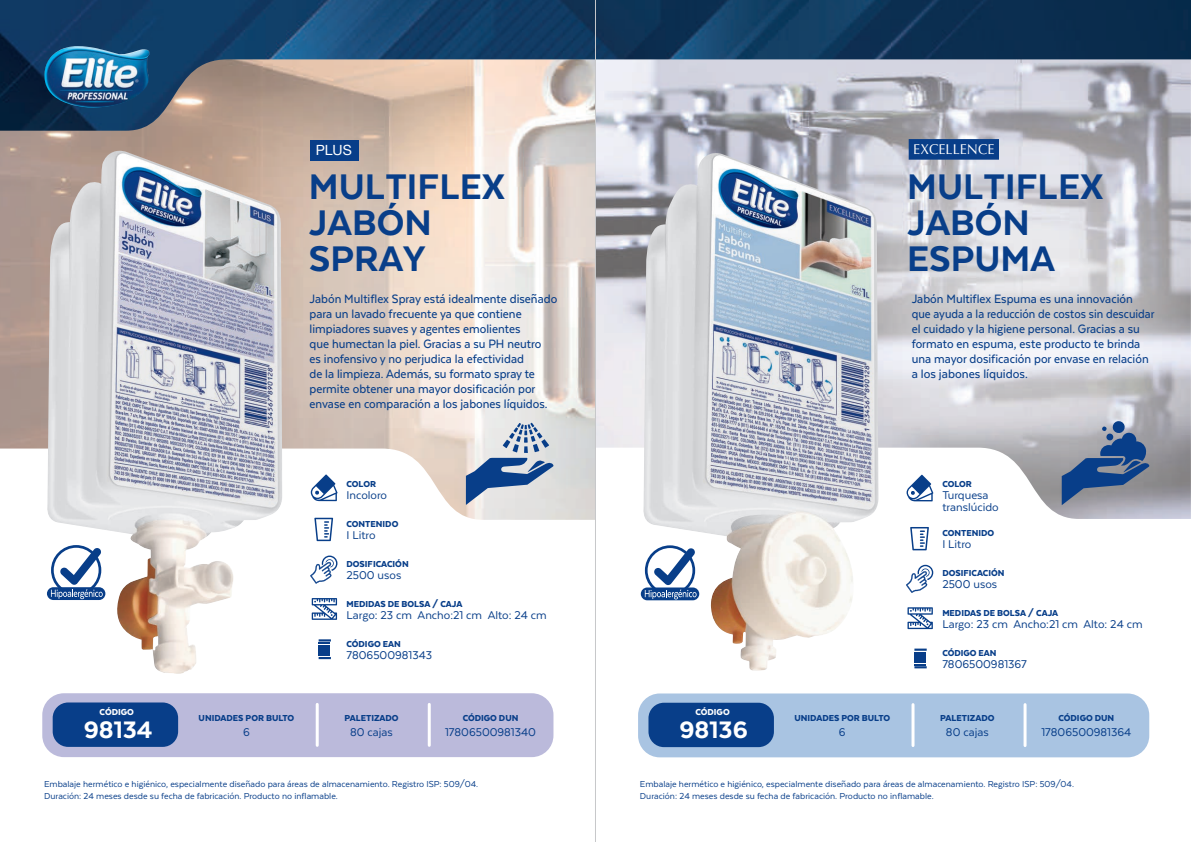
<style>
.page{position:relative;width:1191px;height:842px;background:#fff}
.page>*{position:absolute;margin:0;border:0;box-sizing:border-box;transform-origin:0 0}
.t1{font:800 41px/36px "Texta";color:#083e89}
.t2{font:800 27.5px "Texta";color:#fff}
.t3{font:14.2px "Optima LT Std";color:#fff}
.t4{font:14.1px "Helvetica Neue";color:#fff}
.t5{font:500 14px/15px "Texta";color:#083e89;scale:.94 1}
.t6{font:13px/12px "Texta";color:#083e89}
.t7{font:10px/12px "Texta";color:#083e89}
.t8{font:900 10px "Texta";color:#083e89}
.t9{font:900 10px "Texta";color:#fff}
</style>
<div class="page">
<img style="left:0;top:131px;width:1190px;height:389px">
<svg style="left:906px;top:475px;width:27px;height:26px"></svg>
<svg style="left:907px;top:607px;width:26px;height:22px"></svg>
<svg style="left:910px;top:527px;width:19px;height:23px"></svg>
<svg style="left:906px;top:565px;width:27px;height:28px"></svg>
<div style="left:638px;top:693px;width:511px;height:64px;background:#a9c4e2;border-radius:22px"></div>
<svg style="left:914px;top:649px;width:12px;height:19px"></svg>
<hr style="left:911px;top:705px;width:3px;height:41px;background:#fff">
<hr style="left:1023px;top:705px;width:3px;height:41px;background:#fff">
<div style="left:648px;top:703px;width:126px;height:44px;background:#083e89;border-radius:15px"></div>
<div style="left:908px;top:139px;width:91px;height:21px;background:#083e89"></div>
<img style="left:642px;top:153px;width:237px;height:518px">
<svg style="left:1061px;top:420px;width:88px;height:85px;background:#6b7e9d"></svg>
<svg style="left:641px;top:587px;width:58px;height:13px"></svg>
<svg style="left:645px;top:548px;width:51px;height:51px"></svg>
<svg style="left:311px;top:474px;width:26px;height:27px"></svg>
<svg style="left:312px;top:598px;width:25px;height:22px"></svg>
<svg style="left:314px;top:518px;width:19px;height:23px"></svg>
<svg style="left:310px;top:555px;width:27px;height:29px"></svg>
<div style="left:42px;top:693px;width:511px;height:64px;background:#bbbadb;border-radius:22px"></div>
<svg style="left:319px;top:639px;width:12px;height:20px"></svg>
<hr style="left:316px;top:704px;width:3px;height:41px;background:#fff">
<hr style="left:428px;top:704px;width:3px;height:41px;background:#fff">
<div style="left:53px;top:702px;width:125px;height:45px;background:#083e89;border-radius:15px"></div>
<div style="left:310px;top:140px;width:48px;height:20px;background:#083e89"></div>
<img style="left:46px;top:151px;width:237px;height:523px">
<svg style="left:466px;top:423px;width:87px;height:82px;background:#a3b2c7"></svg>
<svg style="left:47px;top:587px;width:58px;height:13px"></svg>
<svg style="left:51px;top:547px;width:52px;height:52px"></svg>
<img style="left:0;top:0;width:1191px;height:131px">
<img style="left:44px;top:46px;width:106px;height:62px">
<hr style="left:595px;top:0;width:1px;height:842px;background:#c7c8ca">
<p class="t4" style="left:316px;top:140px;width:38px">PLUS</p>
<p class="t3" style="left:913px;top:141px;width:83px">EXCELLENCE</p>
<h1 class="t1" style="left:309px;top:168px;width:198px">MULTIFLEX<br>JABÓN<br>SPRAY</h1>
<h1 class="t1" style="left:907px;top:168px;width:198px">MULTIFLEX<br>JABÓN<br>ESPUMA</h1>
<p class="t5" style="left:309px;top:291px;width:265px">Jabón Multiflex Spray está idealmente diseñado para un lavado frecuente ya que contiene limpiadores suaves y agentes emolientes<br>que humectan la piel. Gracias a su PH neutro<br>es inofensivo y no perjudica la efectividad<br>de la limpieza. Además, su formato spray te permite obtener una mayor dosificación por envase en comparación a los jabones líquidos.</p>
<p class="t5" style="left:911px;top:292px;width:260px">Jabón Multiflex Espuma es una innovación que ayuda a la reducción de costos sin descuidar el cuidado y la higiene personal. Gracias a su formato en espuma, este producto te brinda una mayor dosificación por envase en relación a los jabones líquidos.</p>
<p class="t8" style="left:346px;top:478px;width:31px">COLOR</p>
<p class="t6" style="left:346px;top:489px;width:42px">Incoloro</p>
<p class="t8" style="left:346px;top:518px;width:53px">CONTENIDO</p>
<p class="t6" style="left:346px;top:529px;width:31px">I Litro</p>
<p class="t8" style="left:346px;top:559px;width:64px">DOSIFICACIÓN</p>
<p class="t6" style="left:346px;top:569px;width:56px">2500 usos</p>
<p class="t8" style="left:346px;top:599px;width:117px">MEDIDAS DE BOLSA / CAJA</p>
<p class="t6" style="left:346px;top:609px;width:202px">Largo: 23 cm Ancho:21 cm Alto: 24 cm</p>
<p class="t8" style="left:346px;top:639px;width:56px">CÓDIGO EAN</p>
<p class="t6" style="left:346px;top:649px;width:87px">7806500981343</p>
<p class="t8" style="left:942px;top:479px;width:31px">COLOR</p>
<p class="t6" style="left:942px;top:489px;width:58px">Turquesa translúcido</p>
<p class="t8" style="left:942px;top:528px;width:53px">CONTENIDO</p>
<p class="t6" style="left:942px;top:538px;width:31px">I Litro</p>
<p class="t8" style="left:942px;top:568px;width:64px">DOSIFICACIÓN</p>
<p class="t6" style="left:942px;top:578px;width:56px">2500 usos</p>
<p class="t8" style="left:942px;top:608px;width:117px">MEDIDAS DE BOLSA / CAJA</p>
<p class="t6" style="left:942px;top:618px;width:202px">Largo: 23 cm Ancho:21 cm Alto: 24 cm</p>
<p class="t8" style="left:942px;top:648px;width:56px">CÓDIGO EAN</p>
<p class="t6" style="left:942px;top:658px;width:86px">7806500981367</p>
<p class="t9" style="left:100px;top:707px;width:36px">CÓDIGO</p>
<p class="t8" style="left:463px;top:713px;width:57px">CÓDIGO DUN</p>
<p class="t8" style="left:199px;top:713px;width:97px">UNIDADES POR BULTO</p>
<p class="t6" style="left:243px;top:726px;width:8px">6</p>
<p class="t8" style="left:344px;top:713px;width:56px">PALETIZADO</p>
<p class="t6" style="left:350px;top:726px;width:44px">80 cajas</p>
<h2 class="t2" style="left:84px;top:716px;width:70px">98134</h2>
<p class="t6" style="left:445px;top:726px;width:92px">17806500981340</p>
<p class="t9" style="left:695px;top:707px;width:36px">CÓDIGO</p>
<p class="t8" style="left:1058px;top:713px;width:57px">CÓDIGO DUN</p>
<p class="t8" style="left:794px;top:713px;width:97px">UNIDADES POR BULTO</p>
<p class="t6" style="left:839px;top:726px;width:8px">6</p>
<p class="t8" style="left:940px;top:713px;width:56px">PALETIZADO</p>
<p class="t6" style="left:946px;top:726px;width:44px">80 cajas</p>
<h2 class="t2" style="left:679px;top:716px;width:70px">98136</h2>
<p class="t6" style="left:1041px;top:726px;width:91px">17806500981364</p>
<p class="t7" style="left:44px;top:778px;width:435px">Embalaje hermético e higiénico, especialmente diseñado para áreas de almacenamiento. Registro ISP: 509/04.<br>Duración: 24 meses desde su fecha de fabricación. Producto no inflamable.</p>
<p class="t7" style="left:640px;top:778px;width:435px">Embalaje hermético e higiénico, especialmente diseñado para áreas de almacenamiento. Registro ISP: 509/04.<br>Duración: 24 meses desde su fecha de fabricación. Producto no inflamable.</p>
</div>
